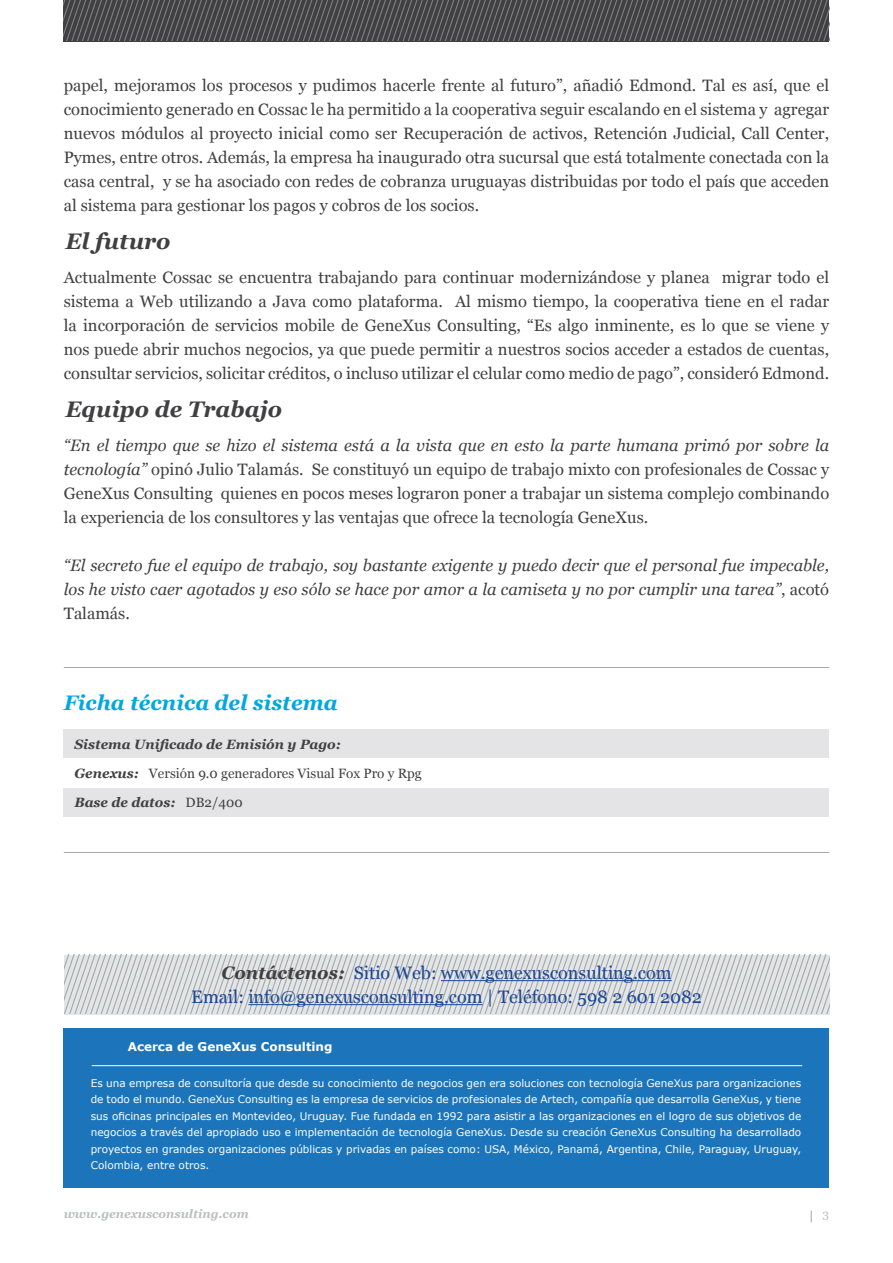
<style>
.page{position:relative;width:893px;height:1263px;background:#fff}
.page>*{position:absolute;margin:0;border:0;box-sizing:border-box;transform-origin:0 0}
.t1{font:italic 700 22.5px "Georgia";color:#404042}
.t2{font:italic 700 21px "Georgia";color:#00a8df}
.t3{font:18px/24px "Georgia";color:#194696;text-align:center}
.t4{font:16.5px/24px "Georgia";color:#404042;text-align:justify}
.t5{font:italic 16.5px/24px "Georgia";color:#404042;text-align:justify}
.t6{font:italic 700 13.5px/28.8px "Georgia";color:#404042}
.t7{font:13.5px/28.8px "Georgia";color:#404042}
.t8{font:italic 700 12px "Georgia";color:#bcbec0}
.t9{font:700 12px "Verdana";color:#fff}
.t10{font:12px "Georgia";color:#bcbec0}
.t11{font:10.5px/16.5px "Verdana";color:#fff;text-align:justify}
.s1{font-style:italic}
.s2{font-style:normal}
.s3{font-weight:700;font-style:italic;color:#404042}
</style>
<div class="page">
<svg style="left:811px;top:1210px;width:1px;height:12px"></svg>
<div style="left:64px;top:1028px;width:765px;height:160px;background:#1c75ba"></div>
<hr style="left:92px;top:1065px;width:710px;height:1px;background:#fff">
<svg style="left:64px;top:1013px;width:765px;height:2px;background:#dbdedf"></svg>
<svg style="left:64px;top:955px;width:765px;height:58px;background:#d4d7d8"></svg>
<hr style="left:441px;top:980px;width:231px;height:1px;background:#194696">
<hr style="left:248px;top:1004px;width:235px;height:1px;background:#194696">
<svg style="left:64px;top:0;width:765px;height:41px;background:#4e4e50"></svg>
<div style="left:64px;top:729px;width:765px;height:29px;background:#e4e4e6"></div>
<div style="left:64px;top:788px;width:765px;height:29px;background:#e4e4e6"></div>
<hr style="left:64px;top:667px;width:765px;height:1px;background:#a6a6ab">
<hr style="left:64px;top:852px;width:765px;height:1px;background:#a6a6ab">
<p class="t4" style="left:64px;top:73px;width:767px">papel, mejoramos los procesos y pudimos hacerle frente al futuro”, añadió Edmond. Tal es así, que el conocimiento generado en Cossac le ha permitido a la cooperativa seguir escalando en el sistema y agregar nuevos módulos al proyecto inicial como ser Recuperación de activos, Retención Judicial, Call Center, Pymes, entre otros. Además, la empresa ha inaugurado otra sucursal que está totalmente conectada con la casa central, y se ha asociado con redes de cobranza uruguayas distribuidas por todo el país que acceden al sistema para gestionar los pagos y cobros de los socios.</p>
<h1 class="t1" style="left:65px;top:227px;width:107px">El futuro</h1>
<p class="t4" style="left:64px;top:265px;width:767px">Actualmente Cossac se encuentra trabajando para continuar modernizándose y planea migrar todo el sistema a Web utilizando a Java como plataforma. Al mismo tiempo, la cooperativa tiene en el radar la incorporación de servicios mobile de GeneXus Consulting, “Es algo inminente, es lo que se viene y nos puede abrir muchos negocios, ya que puede permitir a nuestros socios acceder a estados de cuentas, consultar servicios, solicitar créditos, o incluso utilizar el celular como medio de pago”, consideró Edmond.</p>
<h1 class="t1" style="left:65px;top:394px;width:218px">Equipo de Trabajo</h1>
<p class="t4" style="left:64px;top:433px;width:767px"><span class="s1">“En el tiempo que se hizo el sistema está a la vista que en esto la parte humana primó por sobre la tecnología”</span> opinó Julio Talamás. Se constituyó un equipo de trabajo mixto con profesionales de Cossac y GeneXus Consulting quienes en pocos meses lograron poner a trabajar un sistema complejo combinando la experiencia de los consultores y las ventajas que ofrece la tecnología GeneXus.</p>
<p class="t5" style="left:64px;top:553px;width:767px">“El secreto fue el equipo de trabajo, soy bastante exigente y puedo decir que el personal fue impecable, los he visto caer agotados y eso sólo se hace por amor a la camiseta y no por cumplir una tarea”<span class="s2">, acotó Talamás.</span></p>
<p class="t2" style="left:64px;top:689px;width:275px">Ficha técnica del sistema</p>
<p class="t6" style="left:74px;top:730px;width:268px">Sistema Unificado de Emisión y Pago:</p>
<p class="t7" style="left:186px;top:759px;width:238px;text-indent:-37px">Versión 9.0 generadores Visual Fox Pro y Rpg<br>DB2/400</p>
<p class="t6" style="left:74px;top:759px;width:102px">Genexus:<br>Base de datos:</p>
<p class="t3" style="left:191px;top:961px;width:512px"><span class="s3">Contáctenos:</span> Sitio Web: www.genexusconsulting.com<br>Email: info@genexusconsulting.com | Teléfono: 598 2 601 2082</p>
<p class="t9" style="left:128px;top:1038px;width:206px">Acerca de GeneXus Consulting</p>
<p class="t11" style="left:91px;top:1075px;width:712px">Es una empresa de consultoría que desde su conocimiento de negocios gen era soluciones con tecnología GeneXus para organizaciones de todo el mundo. GeneXus Consulting es la empresa de servicios de profesionales de Artech, compañía que desarrolla GeneXus, y tiene sus oficinas principales en Montevideo, Uruguay. Fue fundada en 1992 para asistir a las organizaciones en el logro de sus objetivos de negocios a través del apropiado uso e implementación de tecnología GeneXus. Desde su creación GeneXus Consulting ha desarrollado proyectos en grandes organizaciones públicas y privadas en países como: USA, México, Panamá, Argentina, Chile, Paraguay, Uruguay, Colombia, entre otros.</p>
<p class="t8" style="left:64px;top:1206px;width:186px">www.genexusconsulting.com</p>
<p class="t10" style="left:823px;top:1207px;width:8px">3</p>
</div>
